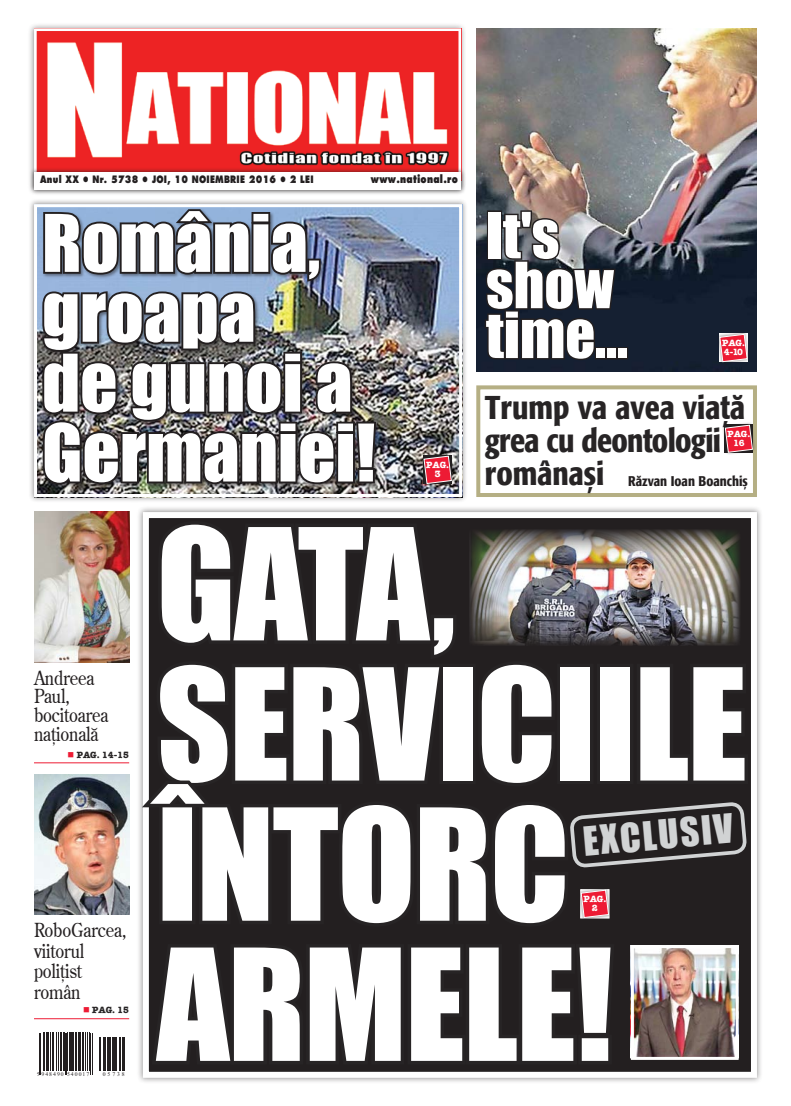
<style>
.page{position:relative;width:791px;height:1106px;background:#fff}
.page>*{position:absolute;margin:0;border:0;box-sizing:border-box;transform-origin:0 0}
.t1{font:143.3px/140.1px "Impact";letter-spacing:-.01em;color:#fff}
.t2{font:73.3px/69.8px "Impact";color:#fff}
.t3{font:58.8px/49.8px "Impact";color:#fff}
.t4{font:37px "Impact";color:#d1d3d4}
.t5{font:500 condensed 32.8px/32.8px "R Formata";color:#272425}
.t6{font:300 19.3px/18.6px "R Century";letter-spacing:-.01em;color:#231f20}
.t7{font:500 condensed 14px "R Formata";color:#231f20}
.t8{font:10.8px "Futura Extra Bold Rom";letter-spacing:.03em;color:#231f20;scale:.8 1}
.t9{font:10px "Futura Extra Bold Rom";letter-spacing:.03em;color:#231f20;scale:.8 1}
.t10{font:9px/9px "American Type Writer Bold Rom";color:#fff;text-align:center}
.t11{font:9px "American Type Writer Bold Rom";color:#272425}
.t12{font:8.9px/8.9px "American Type Writer Bold Rom";color:#fff;text-align:center}
.t13{font:5.7px "Times New Roman";letter-spacing:.18em;color:#231f20}
.s1{color:#ed1b34}
</style>
<div class="page">
<div style="left:29px;top:199px;width:443px;height:308px;background:#231f20;opacity:.5"></div>
<img style="left:476px;top:28px;width:281px;height:343px">
<div style="left:137px;top:505px;width:630px;height:583px;background:#231f20;opacity:.5"></div>
<hr style="left:34px;top:762px;width:95px;height:1px;background:#ed1b34">
<hr style="left:34px;top:1018px;width:95px;height:1px;background:#ed1b34">
<div style="left:28px;top:22px;width:455px;height:178px;background:#231f20;opacity:.5"></div>
<img style="left:38px;top:32px;width:419px;height:135px">
<div style="left:34px;top:28px;width:427px;height:153px;border:3px solid #fff"></div>
<div style="left:29px;top:167px;width:441px;height:31px;background:#231f20;opacity:.75"></div>
<div style="left:34px;top:172px;width:427px;height:17px;background:#fff"></div>
<div style="left:716px;top:330px;width:39px;height:39px;background:#152032"></div>
<div style="left:722px;top:421px;width:38px;height:38px;background:#231f20;opacity:.5"></div>
<img style="left:35px;top:207px;width:718px;height:869px">
<p class="t9" style="left:40px;top:173px;width:337px">Anul XX ● Nr. 5738 ● JOi, 10 noiembrie 2016 ● 2 LEI</p>
<p class="t8" style="left:371px;top:173px;width:110px">www.national.ro</p>
<h2 class="t2" style="left:42px;top:206px;width:335px">România, groapa<br>de gunoi a<br>Germaniei!</h2>
<p class="t10" style="left:426px;top:460px;width:24px">PAG.<br>3</p>
<h3 class="t3" style="left:486px;top:209px;width:144px">It's show time...</h3>
<h3 class="t5" style="left:485px;top:392px;width:262px">Trump va avea viață grea cu deontologii românași</h3>
<p class="t10" style="left:722px;top:338px;width:24px;text-align:left">PAG.<br>4-10</p>
<p class="t12" style="left:727px;top:429px;width:24px">PAG.<br>16</p>
<p class="t7" style="left:628px;top:474px;width:121px">Răzvan Ioan Boanchiș</p>
<p class="t6" style="left:34px;top:668px;width:76px">Andreea<br>Paul, bocitoarea națională</p>
<p class="t11" style="left:68px;top:749px;width:63px"><span class="s1">■</span> PAG. 14-15</p>
<p class="t6" style="left:34px;top:919px;width:94px;line-height:20.6px">RoboGarcea, viitorul poliţist român</p>
<p class="t11" style="left:83px;top:1004px;width:48px"><span class="s1">■</span> PAG. 15</p>
<p class="t13" style="left:37px;top:1069px;width:54px">5 948490 540017</p>
<p class="t13" style="left:103px;top:1069px;width:23px">05278338</p>
<h1 class="t1" style="left:157px;top:510px;width:592px">Gata,<br>Serviciile întorc armele!</h1>
<h3 class="t4" style="left:581px;top:812px;width:152px;rotate:-5deg">exclusiv</h3>
<p class="t10" style="left:583px;top:894px;width:24px">PAG.<br>2</p>
</div>
